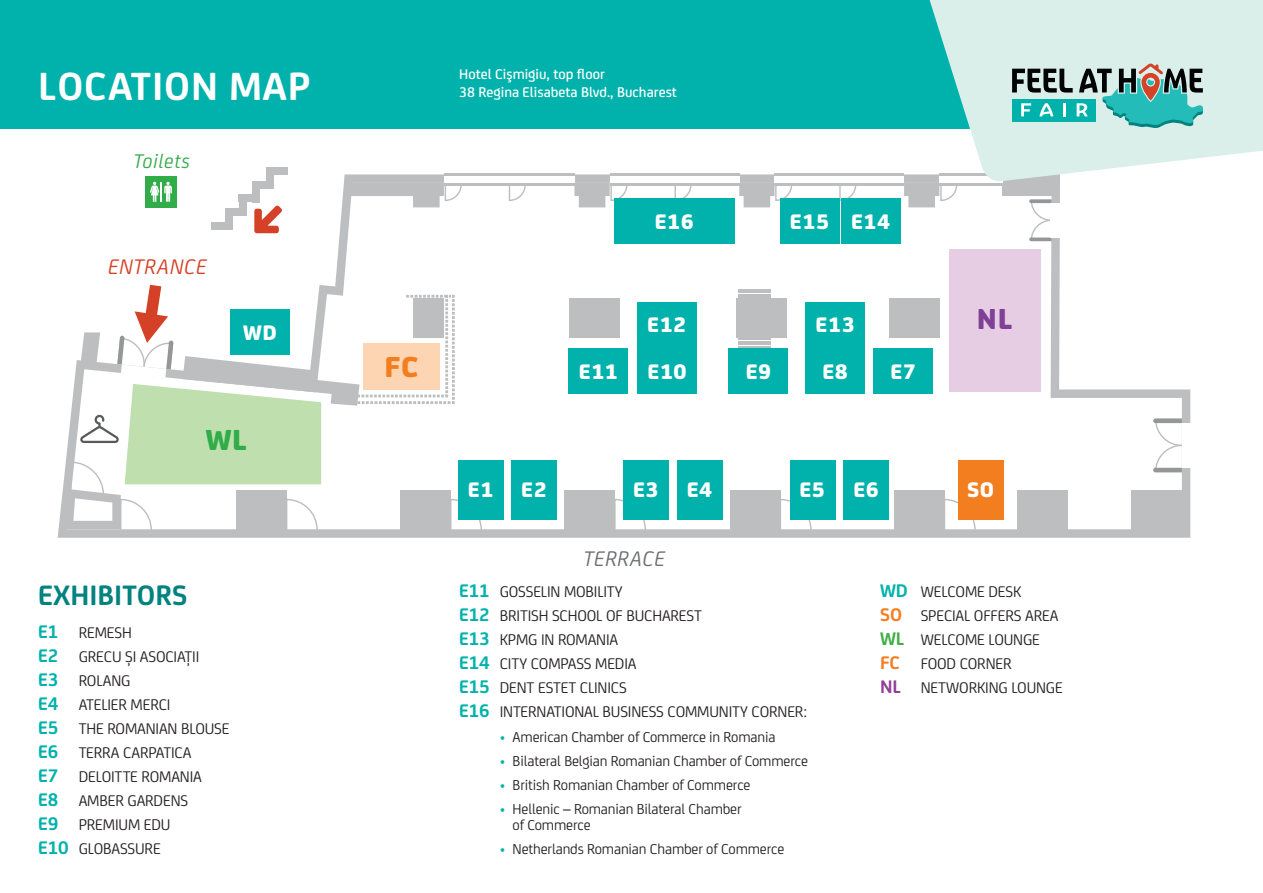
<style>
.page{position:relative;width:1263px;height:893px;background:#fff}
.page>*{position:absolute;margin:0;border:0;box-sizing:border-box;transform-origin:0 0}
.t1{font:700 42px "FS Joey";letter-spacing:.02em;color:#fff}
.t2{font:800 31.05px "FS Joey";color:#f37e20}
.t3{font:800 31.05px "FS Joey";color:#7f4098}
.t4{font:800 31.05px "FS Joey";color:#30ac49}
.t5{font:700 30px "FS Joey";color:#00837e}
.t6{font:800 22.5px "FS Joey";letter-spacing:.025em;color:#fff}
.t7{font:italic 22.5px "FS Joey";letter-spacing:.025em;color:#d54127}
.t8{font:italic 22.5px "FS Joey";letter-spacing:.025em;color:#6d6f71}
.t9{font:italic 21.15px "FS Joey";letter-spacing:.025em;color:#30ac49}
.EXHIB__Names{font:16.5px "FS Joey";letter-spacing:-.01em;color:#231f20}
.Int__B_C_C{font:15.3px/15.8px "FS Joey";letter-spacing:-.01em;color:#231f20}
.t10{font:500 15px "FS Joey";color:#fff}
.s1{font-weight:700;font-size:19.5px;color:#00b2ab}
.s2{color:#00b2ab}
.s3{font-weight:700;font-size:19.5px;color:#f27e21}
.s4{font-weight:700;font-size:19.5px;color:#41ad49}
.s5{font-weight:700;font-size:19.5px;color:#903f98}
</style>
<div class="page">
<div style="left:0;top:0;width:1263px;height:128px;background:#00b2ab"></div>
<svg style="left:58px;top:174px;width:1132px;height:364px"></svg>
<div style="left:565px;top:490px;width:50px;height:39px;background:#bcbec0"></div>
<div style="left:730px;top:490px;width:50px;height:39px;background:#bcbec0"></div>
<div style="left:569px;top:299px;width:50px;height:39px;background:#bcbec0"></div>
<div style="left:1003px;top:183px;width:57px;height:13px;background:#bcbec0"></div>
<div style="left:736px;top:299px;width:50px;height:39px;background:#bcbec0"></div>
<div style="left:889px;top:299px;width:50px;height:39px;background:#bcbec0"></div>
<div style="left:894px;top:490px;width:50px;height:39px;background:#bcbec0"></div>
<div style="left:1017px;top:490px;width:50px;height:39px;background:#bcbec0"></div>
<div style="left:1132px;top:490px;width:50px;height:39px;background:#bcbec0"></div>
<svg style="left:739px;top:183px;width:54px;height:24px"></svg>
<svg style="left:838px;top:186px;width:19px;height:16px"></svg>
<svg style="left:574px;top:183px;width:54px;height:24px"></svg>
<svg style="left:674px;top:186px;width:18px;height:12px"></svg>
<svg style="left:349px;top:183px;width:113px;height:24px"></svg>
<svg style="left:613px;top:498px;width:34px;height:34px"></svg>
<svg style="left:779px;top:498px;width:33px;height:34px"></svg>
<svg style="left:943px;top:498px;width:33px;height:34px"></svg>
<svg style="left:508px;top:186px;width:19px;height:16px"></svg>
<svg style="left:904px;top:183px;width:54px;height:24px"></svg>
<svg style="left:1029px;top:199px;width:24px;height:43px"></svg>
<hr style="left:738px;top:346px;width:32px;height:2px;background:#bcbec0">
<hr style="left:738px;top:343px;width:32px;height:2px;background:#bcbec0">
<hr style="left:738px;top:341px;width:32px;height:2px;background:#bcbec0">
<hr style="left:738px;top:338px;width:32px;height:2px;background:#bcbec0">
<hr style="left:738px;top:289px;width:32px;height:2px;background:#bcbec0">
<hr style="left:738px;top:291px;width:32px;height:2px;background:#bcbec0">
<hr style="left:738px;top:294px;width:32px;height:2px;background:#bcbec0">
<hr style="left:738px;top:296px;width:32px;height:2px;background:#bcbec0">
<svg style="left:1153px;top:418px;width:30px;height:55px"></svg>
<div style="left:1050px;top:203px;width:11px;height:35px;background:#fff"></div>
<div style="left:212px;top:222px;width:21px;height:7px;background:#bcbec0"></div>
<div style="left:225px;top:208px;width:8px;height:21px;background:#bcbec0"></div>
<div style="left:225px;top:208px;width:21px;height:8px;background:#bcbec0"></div>
<div style="left:239px;top:195px;width:7px;height:21px;background:#bcbec0"></div>
<div style="left:239px;top:195px;width:21px;height:7px;background:#bcbec0"></div>
<div style="left:252px;top:181px;width:8px;height:21px;background:#bcbec0"></div>
<div style="left:252px;top:181px;width:21px;height:8px;background:#bcbec0"></div>
<div style="left:266px;top:167px;width:7px;height:22px;background:#bcbec0"></div>
<div style="left:266px;top:167px;width:21px;height:8px;background:#bcbec0"></div>
<svg style="left:444px;top:175px;width:130px;height:9px"></svg>
<hr style="left:444px;top:173px;width:130px;height:2px;background:#bcbec0">
<hr style="left:444px;top:184px;width:130px;height:2px;background:#bcbec0">
<svg style="left:610px;top:175px;width:129px;height:9px"></svg>
<hr style="left:610px;top:173px;width:129px;height:2px;background:#bcbec0">
<hr style="left:610px;top:184px;width:129px;height:2px;background:#bcbec0">
<svg style="left:774px;top:175px;width:130px;height:9px"></svg>
<hr style="left:774px;top:173px;width:130px;height:2px;background:#bcbec0">
<hr style="left:774px;top:184px;width:130px;height:2px;background:#bcbec0">
<div style="left:939px;top:171px;width:64px;height:14px;background:#bcbec0"></div>
<hr style="left:939px;top:184px;width:64px;height:2px;background:#bcbec0">
<div style="left:1182px;top:423px;width:9px;height:45px;background:#fff"></div>
<div style="left:637px;top:302px;width:60px;height:45px;background:#00b2ab"></div>
<div style="left:728px;top:349px;width:60px;height:45px;background:#00b2ab"></div>
<div style="left:614px;top:198px;width:121px;height:46px;background:#00b2ab"></div>
<div style="left:780px;top:198px;width:59px;height:46px;background:#00b2ab"></div>
<div style="left:841px;top:198px;width:60px;height:46px;background:#00b2ab"></div>
<div style="left:805px;top:302px;width:60px;height:45px;background:#00b2ab"></div>
<div style="left:637px;top:349px;width:60px;height:45px;background:#00b2ab"></div>
<div style="left:568px;top:349px;width:60px;height:45px;background:#00b2ab"></div>
<div style="left:873px;top:349px;width:60px;height:45px;background:#00b2ab"></div>
<div style="left:958px;top:460px;width:45px;height:60px;background:#f37e20"></div>
<div style="left:843px;top:460px;width:46px;height:60px;background:#00b2ab"></div>
<div style="left:790px;top:460px;width:45px;height:60px;background:#00b2ab"></div>
<div style="left:677px;top:460px;width:45px;height:60px;background:#00b2ab"></div>
<div style="left:623px;top:460px;width:46px;height:60px;background:#00b2ab"></div>
<div style="left:512px;top:460px;width:45px;height:60px;background:#00b2ab"></div>
<div style="left:458px;top:460px;width:45px;height:60px;background:#00b2ab"></div>
<div style="left:805px;top:349px;width:60px;height:45px;background:#00b2ab"></div>
<div style="left:949px;top:250px;width:91px;height:142px;background:#e6cde3"></div>
<div style="left:145px;top:176px;width:32px;height:32px;background:#30ac49"></div>
<svg style="left:150px;top:182px;width:22px;height:20px"></svg>
<svg style="left:254px;top:205px;width:28px;height:28px"></svg>
<svg style="left:64px;top:285px;width:419px;height:247px"></svg>
<svg style="left:921px;top:0;width:342px;height:183px;fill:#dbefea"></svg>
<svg style="left:1012px;top:63px;width:191px;height:65px;background:#73b0ac"></svg>
<p class="t1" style="left:38px;top:54px;width:274px">LOCATION MAP</p>
<p class="t9" style="left:134px;top:146px;width:58px">Toilets</p>
<p class="t7" style="left:108px;top:251px;width:100px">ENTRANCE</p>
<p class="t6" style="left:243px;top:315px;width:35px">WD</p>
<p class="t4" style="left:206px;top:416px;width:43px">WL</p>
<p class="t5" style="left:38px;top:573px;width:151px">EXHIBITORS</p>
<p class="EXHIB__Names" style="left:38px;top:621px;width:95px"><span class="s1">E1</span> REMESH</p>
<p class="EXHIB__Names" style="left:38px;top:645px;width:163px"><span class="s1">E2</span> GRECU ȘI ASOCIAȚII</p>
<p class="EXHIB__Names" style="left:38px;top:669px;width:94px"><span class="s1">E3</span> ROLANG</p>
<p class="EXHIB__Names" style="left:38px;top:693px;width:134px"><span class="s1">E4</span> ATELIER MERCI</p>
<p class="EXHIB__Names" style="left:38px;top:717px;width:193px"><span class="s1">E5</span> THE ROMANIAN BLOUSE</p>
<p class="EXHIB__Names" style="left:38px;top:741px;width:155px"><span class="s1">E6</span> TERRA CARPATICA</p>
<p class="EXHIB__Names" style="left:38px;top:765px;width:165px"><span class="s1">E7</span> DELOITTE ROMANIA</p>
<p class="EXHIB__Names" style="left:38px;top:789px;width:151px"><span class="s1">E8</span> AMBER GARDENS</p>
<p class="EXHIB__Names" style="left:38px;top:813px;width:134px"><span class="s1">E9</span> PREMIUM EDU</p>
<p class="EXHIB__Names" style="left:38px;top:837px;width:124px"><span class="s1">E10</span> GLOBASSURE</p>
<p class="t10" style="left:459px;top:63px;width:147px">Hotel Cişmigiu, top floor</p>
<p class="t10" style="left:459px;top:81px;width:219px">38 Regina Elisabeta Blvd., Bucharest</p>
<p class="t2" style="left:384px;top:343px;width:36px">FC</p>
<p class="t6" style="left:655px;top:204px;width:41px">E16</p>
<p class="t6" style="left:790px;top:204px;width:102px">E15 E14</p>
<p class="t6" style="left:647px;top:307px;width:41px">E12</p>
<p class="t6" style="left:816px;top:307px;width:41px">E13</p>
<p class="t6" style="left:579px;top:354px;width:41px">E11</p>
<p class="t6" style="left:647px;top:354px;width:41px">E10</p>
<p class="t6" style="left:746px;top:354px;width:27px">E9</p>
<p class="t6" style="left:822px;top:354px;width:27px">E8</p>
<p class="t6" style="left:890px;top:354px;width:27px">E7</p>
<p class="t3" style="left:977px;top:294px;width:37px">NL</p>
<p class="t6" style="left:468px;top:472px;width:80px">E1 E2</p>
<p class="t6" style="left:633px;top:472px;width:81px">E3 E4</p>
<p class="t6" style="left:799px;top:472px;width:27px">E5</p>
<p class="t6" style="left:853px;top:472px;width:27px">E6</p>
<p class="t6" style="left:967px;top:472px;width:29px">SO</p>
<p class="t8" style="left:583px;top:543px;width:83px">TERRACE</p>
<p class="EXHIB__Names" style="left:459px;top:580px;width:165px"><span class="s1">E11</span> GOSSELIN MOBILITY</p>
<p class="EXHIB__Names" style="left:459px;top:604px;width:244px"><span class="s1">E12</span> BRITISH SCHOOL OF BUCHAREST</p>
<p class="EXHIB__Names" style="left:459px;top:628px;width:161px"><span class="s1">E13</span> KPMG IN ROMANIA</p>
<p class="EXHIB__Names" style="left:459px;top:652px;width:179px"><span class="s1">E14</span> CITY COMPASS MEDIA</p>
<p class="EXHIB__Names" style="left:459px;top:676px;width:169px"><span class="s1">E15</span> DENT ESTET CLINICS</p>
<p class="EXHIB__Names" style="left:459px;top:700px;width:349px"><span class="s1">E16</span> INTERNATIONAL BUSINESS COMMUNITY CORNER:</p>
<p class="Int__B_C_C" style="left:500px;top:728px;width:277px"><span class="s2">•</span> American Chamber of Commerce in Romania</p>
<p class="Int__B_C_C" style="left:500px;top:752px;width:310px"><span class="s2">•</span> Bilateral Belgian Romanian Chamber of Commerce</p>
<p class="Int__B_C_C" style="left:500px;top:776px;width:252px"><span class="s2">•</span> British Romanian Chamber of Commerce</p>
<p class="Int__B_C_C" style="left:513px;top:800px;width:231px;text-indent:-13px"><span class="s2">•</span> Hellenic – Romanian Bilateral Chamber of Commerce</p>
<p class="Int__B_C_C" style="left:500px;top:840px;width:286px"><span class="s2">•</span> Netherlands Romanian Chamber of Commerce</p>
<p class="EXHIB__Names" style="left:880px;top:580px;width:143px"><span class="s1">WD</span> WELCOME DESK</p>
<p class="EXHIB__Names" style="left:880px;top:604px;width:180px"><span class="s3">SO</span> SPECIAL OFFERS AREA</p>
<p class="EXHIB__Names" style="left:880px;top:628px;width:161px"><span class="s4">WL</span> WELCOME LOUNGE</p>
<p class="EXHIB__Names" style="left:880px;top:652px;width:133px"><span class="s3">FC</span> FOOD CORNER</p>
<p class="EXHIB__Names" style="left:880px;top:676px;width:184px"><span class="s5">NL</span> NETWORKING LOUNGE</p>
</div>
